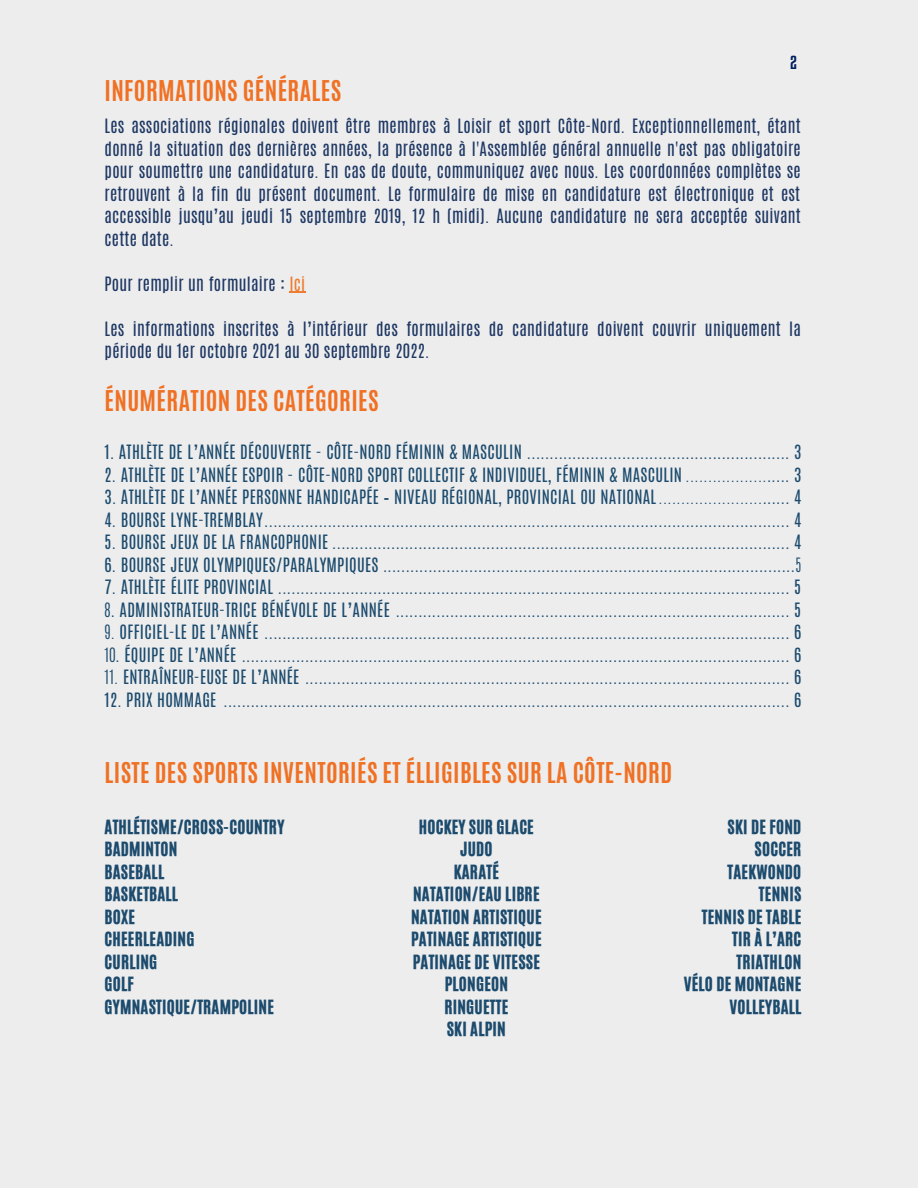
<style>
.page{position:relative;width:918px;height:1188px;background:#ededed}
.page>*{position:absolute;margin:0;border:0;box-sizing:border-box;transform-origin:0 0}
.t1{font:700 24px "Antonio";letter-spacing:.015em;color:#f07124}
.t2{font:16.5px "Antonio";letter-spacing:.015em;color:#1c4b6e}
.t3{font:16.5px/22.5px "Antonio";letter-spacing:.015em;color:#1f3864;text-align:justify}
.t4{font:16.5px/22.5px "CA Generated";letter-spacing:.015em;color:#1c4b6e;text-align:right}
.t5{font:16.5px "Kenyan Coffee Rg";color:#002060}
.s1{color:#ed7d31}
.s2{font-weight:300}
</style>
<div class="page">
<svg style="left:289px;top:292px;width:16px;height:1px"></svg>
<h1 class="t1" style="left:105px;top:74px;width:238px">INFORMATIONS GÉNÉRALES</h1>
<p class="t5" style="left:790px;top:53px;width:8px">2</p>
<p class="t3" style="left:105px;top:115px;width:698px">Les associations régionales doivent être membres à Loisir et sport Côte-Nord. Exceptionnellement, étant donné la situation des dernières années, la présence à l'Assemblée général annuelle n'est pas obligatoire pour soumettre une candidature. En cas de doute, communiquez avec nous. Les coordonnées complètes se retrouvent à la fin du présent document. Le formulaire de mise en candidature est électronique et est accessible jusqu’au jeudi 15 septembre 2019, 12 h (midi). Aucune candidature ne sera acceptée suivant cette date.</p>
<p class="t3" style="left:105px;top:272px;width:202px">Pour remplir un formulaire : <span class="s1">Ici</span></p>
<p class="t3" style="left:105px;top:317px;width:698px">Les informations inscrites à l’intérieur des formulaires de candidature doivent couvrir uniquement la période du 1er octobre 2021 au 30 septembre 2022.</p>
<h1 class="t1" style="left:105px;top:384px;width:276px">ÉNUMÉRATION DES CATÉGORIES</h1>
<p class="t2" style="left:105px;top:440px;width:698px">1. ATHLÈTE DE L’ANNÉE DÉCOUVERTE - CÔTE-NORD FÉMININ &amp; MASCULIN .......................................................... 3</p>
<p class="t2" style="left:105px;top:463px;width:698px">2. ATHLÈTE DE L’ANNÉE ESPOIR - CÔTE-NORD SPORT COLLECTIF &amp; INDIVIDUEL, FÉMININ &amp; MASCULIN <span class="s2">..................</span>..... 3</p>
<p class="t2" style="left:105px;top:485px;width:698px">3. ATHLÈTE DE L’ANNÉE PERSONNE HANDICAPÉE – NIVEAU RÉGIONAL, PROVINCIAL OU NATIONAL<span class="s2">.......................</span>...... 4</p>
<p class="t2" style="left:105px;top:508px;width:698px">4. BOURSE LYNE-TREMBLAY.................................................................................................................... 4</p>
<p class="t2" style="left:105px;top:530px;width:698px">5. BOURSE JEUX DE LA FRANCOPHONIE ..................................................................................................... 4</p>
<p class="t2" style="left:105px;top:553px;width:698px">6. BOURSE JEUX OLYMPIQUES/PARALYMPIQUES ...........................................................................................<span class="s2">5</span></p>
<p class="t2" style="left:105px;top:575px;width:698px">7. ATHLÈTE ÉLITE PROVINCIAL ................................................................................................................. 5</p>
<p class="t2" style="left:105px;top:598px;width:698px"><span class="s2">8</span>. ADMINISTRATEUR-TRICE BÉNÉVOLE DE L’ANNÉE ....................................................................................... 5</p>
<p class="t2" style="left:105px;top:620px;width:698px"><span class="s2">9.</span> OFFICIEL-LE DE L’ANNÉE .................................................................................................................... 6</p>
<p class="t2" style="left:105px;top:643px;width:698px"><span class="s2">10</span>. ÉQUIPE DE L’ANNÉE ......................................................................................................................... 6</p>
<p class="t2" style="left:105px;top:665px;width:698px"><span class="s2">11.</span> ENTRAÎNEUR-EUSE DE L’ANNÉE ........................................................................................................... 6</p>
<p class="t2" style="left:105px;top:688px;width:698px">12. PRIX HOMMAGE ............................................................................................................................. 6</p>
<h1 class="t1" style="left:105px;top:755px;width:569px">LISTE DES SPORTS INVENTORIÉS ET ÉLLIGIBLES SUR LA CÔTE-NORD</h1>
<p class="t4" style="left:105px;top:816px;width:181px;text-align:left">ATHLÉTISME/CROSS-COUNTRY<br>BADMINTON<br>BASEBALL<br>BASKETBALL<br>BOXE<br>CHEERLEADING<br>CURLING<br>GOLF<br>GYMNASTIQUE/TRAMPOLINE</p>
<p class="t4" style="left:411px;top:816px;width:132px;text-align:center">HOCKEY SUR GLACE<br>JUDO<br>KARATÉ<br>NATATION/EAU LIBRE<br>NATATION ARTISTIQUE<br>PATINAGE ARTISTIQUE<br>PATINAGE DE VITESSE<br>PLONGEON<br>RINGUETTE<br>SKI ALPIN</p>
<p class="t4" style="left:684px;top:816px;width:119px">SKI DE FOND<br>SOCCER<br>TAEKWONDO<br>TENNIS<br>TENNIS DE TABLE<br>TIR À L’ARC<br>TRIATHLON<br>VÉLO DE MONTAGNE<br>VOLLEYBALL</p>
</div>
